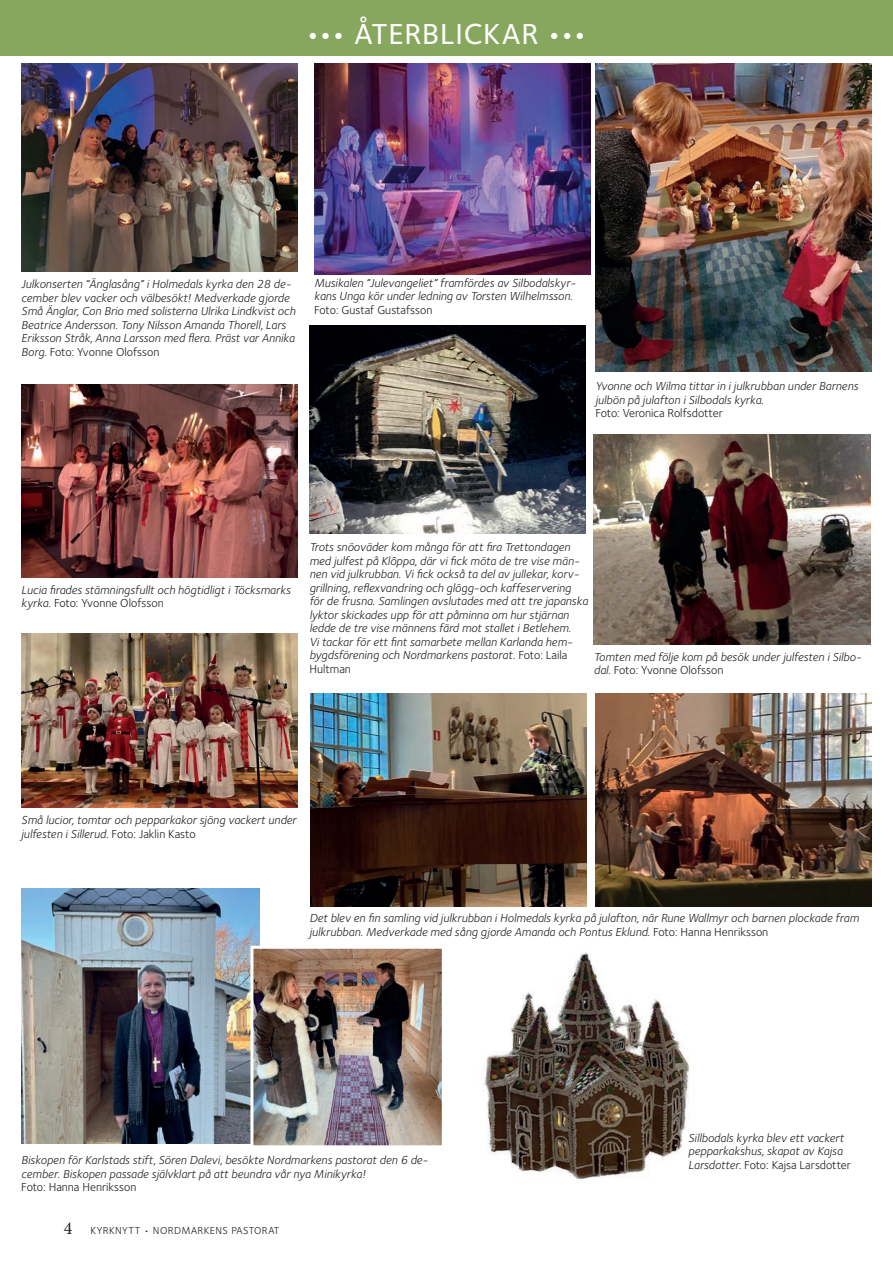
<style>
.page{position:relative;width:893px;height:1263px;background:#fff}
.page>*{position:absolute;margin:0;border:0;box-sizing:border-box;transform-origin:0 0}
.t1{font:500 30px "Foundry Sterling";letter-spacing:.03em;color:#fff}
.t2{font:italic 12px/13.5px "Foundry Sterling";color:#231f20}
.t3{font:12px "Foundry Sterling";color:#231f20}
.t4{font:10.5px "Foundry Sterling";letter-spacing:.04em;color:#231f20}
.s1{font-weight:600}
.s2{font-style:normal}
.s3{font-family:"Minion Pro";font-size:18px}
</style>
<div class="page">
<div style="left:0;top:0;width:893px;height:55px;background:#86a75d"></div>
<img style="left:21px;top:64px;width:277px;height:207px">
<img style="left:309px;top:325px;width:277px;height:208px">
<img style="left:310px;top:694px;width:277px;height:213px">
<img style="left:595px;top:694px;width:277px;height:213px">
<img style="left:484px;top:953px;width:206px;height:226px">
<img style="left:21px;top:889px;width:238px;height:255px">
<img style="left:314px;top:64px;width:276px;height:210px">
<img style="left:595px;top:64px;width:277px;height:308px">
<img style="left:21px;top:385px;width:277px;height:192px">
<img style="left:594px;top:434px;width:276px;height:211px">
<img style="left:21px;top:634px;width:277px;height:174px">
<img style="left:254px;top:950px;width:187px;height:194px">
<div style="left:250px;top:946px;width:195px;height:202px;border:3px solid #fff"></div>
<h1 class="t1" style="left:306px;top:12px;width:283px"><span class="s1">•••</span> ÅTERBLICKAR <span class="s1">•••</span></h1>
<p class="t2" style="left:21px;top:277px;width:276px">Julkonserten ”Änglasång” i Holmedals kyrka den 28 de&shy;cember blev vacker och välbesökt! Medverkade gjorde Små Änglar, Con Brio med solisterna Ulrika Lindkvist och Beatrice Andersson. Tony Nilsson Amanda Thorell, Lars Eriksson Stråk, Anna Larsson med flera. Präst var Annika Borg<span class="s2">. Foto: Yvonne Olofsson</span></p>
<p class="t2" style="left:314px;top:275px;width:263px">Musikalen ”Julevangeliet” framfördes av Silbodalskyr&shy;kans Unga kör under ledning av Torsten Wilhelmsson.</p>
<p class="t3" style="left:314px;top:301px;width:120px">Foto: Gustaf Gustafsson</p>
<p class="t2" style="left:595px;top:379px;width:264px">Yvonne och Wilma tittar in i julkrubban under Barnens julbön på julafton i Silbodals kyrka.</p>
<p class="t3" style="left:595px;top:405px;width:129px">Foto: Veronica Rolfsdotter</p>
<p class="t2" style="left:21px;top:582px;width:271px">Lucia firades stämningsfullt och högtidligt i Töcksmarks kyrka. <span class="s2">Foto: Yvonne Olofsson</span></p>
<p class="t2" style="left:309px;top:540px;width:280px">Trots snöoväder kom många för att fira Trettondagen med julfest på Klôppa, där vi fick möta de tre vise män&shy;nen vid julkrubban. Vi fick också ta del av jullekar, korv&shy;grillning, reflexvandring och glögg-och kaffeservering för de frusna. Samlingen avslutades med att tre japanska lyktor skickades upp för att påminna om hur stjärnan ledde de tre vise männens färd mot stallet i Betlehem.<br>Vi tackar för ett fint samarbete mellan Karlanda hem&shy;bygdsförening och Nordmarkens pastorat. <span class="s2">Foto: Laila Hultman</span></p>
<p class="t2" style="left:594px;top:649px;width:269px">Tomten med följe kom på besök under julfesten i Silbo&shy;dal. <span class="s2">Foto: Yvonne Olofsson</span></p>
<p class="t2" style="left:21px;top:813px;width:277px">Små lucior, tomtar och pepparkakor sjöng vackert under julfesten i Sillerud. <span class="s2">Foto: Jaklin Kasto</span></p>
<p class="t2" style="left:309px;top:911px;width:551px">Det blev en fin samling vid julkrubban i Holmedals kyrka på julafton, när Rune Wallmyr och barnen plockade fram julkrubban. Medverkade med sång gjorde Amanda och Pontus Eklund. <span class="s2">Foto: Hanna Henriksson</span></p>
<p class="t2" style="left:21px;top:1153px;width:408px">Biskopen för Karlstads stift, Sören Dalevi, besökte Nordmarkens pastorat den 6 de&shy;cember. Biskopen passade självklart på att beundra vår nya Minikyrka!</p>
<p class="t3" style="left:21px;top:1179px;width:117px">Foto: Hanna Henriksson</p>
<p class="t4" style="left:64px;top:1222px;width:217px"><span class="s3">4</span> KYRKNYTT • NORDMARKENS PASTORAT</p>
<p class="t2" style="left:688px;top:1131px;width:164px">Sillbodals kyrka blev ett vackert pepparkakshus, skapat av Kajsa<br>Larsdotter. <span class="s2">Foto: Kajsa Larsdotter</span></p>
</div>
